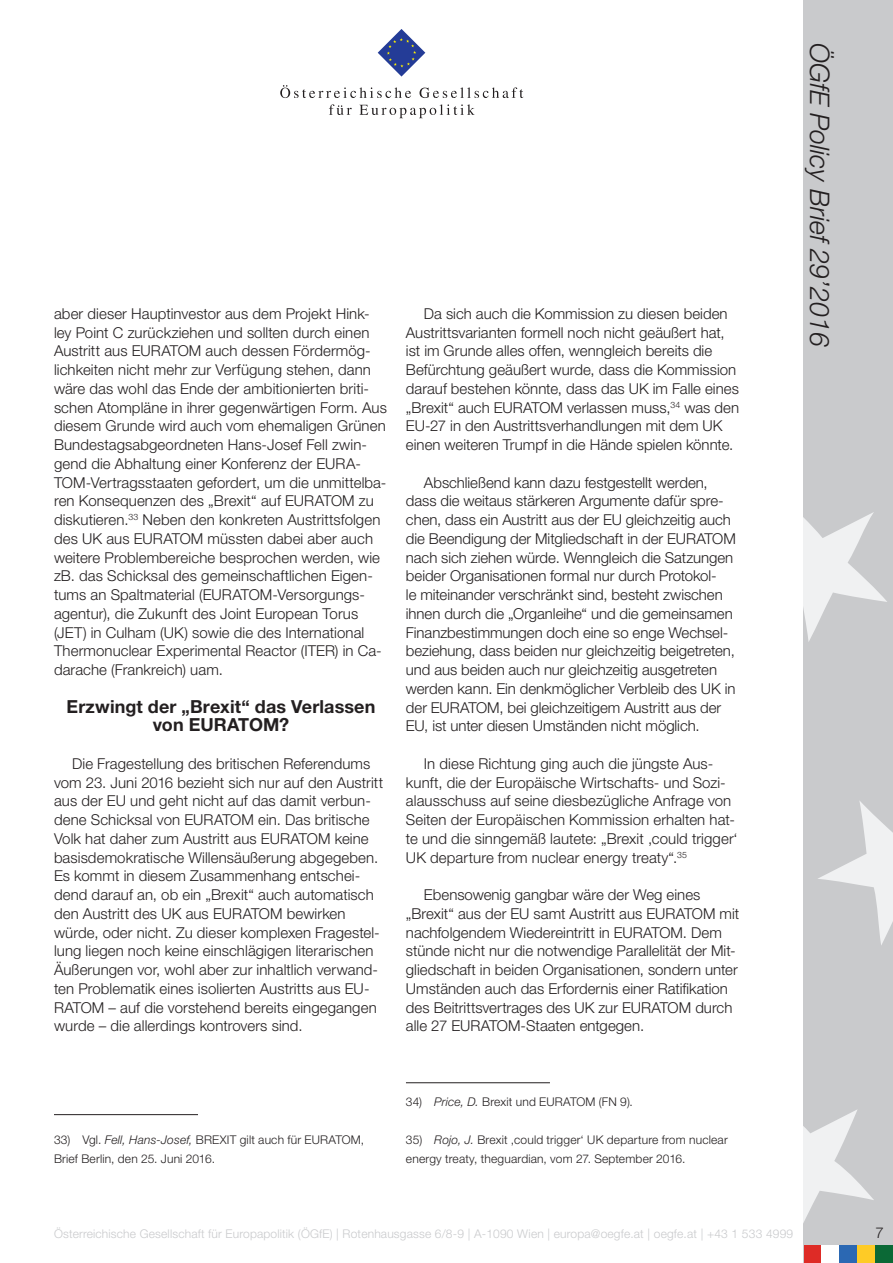
<style>
.page{position:relative;width:893px;height:1263px;background:#fff}
.page>*{position:absolute;margin:0;border:0;box-sizing:border-box;transform-origin:0 0}
.t1{font:italic 300 27px "Helvetica Neue LT Std";color:#231f20}
.Zwischenüberschrift{font:700 18px/18.8px "Helvetica Neue LT Std";letter-spacing:.005em;color:#231f20;text-align:center}
.Standard_Paragraph{font:300 15px/18.8px "Helvetica Neue LT Std";letter-spacing:.005em;color:#231f20}
.Footnotes{font:300 12px/18.8px "Helvetica Neue LT Std";letter-spacing:.015em;color:#231f20}
.t2{font:300 12px "Helvetica Neue LT Std";letter-spacing:.015em;color:#c9cacc}
.s1{font-style:italic}
</style>
<div class="page">
<div style="left:804px;top:0;width:89px;height:1263px;background:#c9cacc"></div>
<svg style="left:804px;top:512px;width:83px;height:130px"></svg>
<svg style="left:818px;top:801px;width:75px;height:144px"></svg>
<svg style="left:804px;top:1110px;width:70px;height:111px"></svg>
<svg style="left:378px;top:29px;width:47px;height:48px"></svg>
<svg style="left:280px;top:85px;width:131px;height:13px"></svg>
<svg style="left:420px;top:87px;width:103px;height:11px"></svg>
<svg style="left:329px;top:104px;width:23px;height:11px"></svg>
<svg style="left:359px;top:104px;width:116px;height:14px"></svg>
<div style="left:857px;top:1245px;width:18px;height:18px;background:#fecb26"></div>
<div style="left:839px;top:1245px;width:18px;height:18px;background:#2b68b3"></div>
<div style="left:804px;top:1245px;width:17px;height:18px;background:#de2b26"></div>
<div style="left:875px;top:1245px;width:18px;height:18px;background:#0b6936"></div>
<div style="left:821px;top:1245px;width:18px;height:18px;background:#fff"></div>
<hr style="left:54px;top:1114px;width:144px;height:1px;background:#231f20">
<hr style="left:406px;top:1082px;width:144px;height:1px;background:#231f20">
<p class="Standard_Paragraph" style="left:54px;top:304px;width:334px">aber dieser Hauptinvestor aus dem Projekt Hink&shy;ley Point C zurückziehen und sollten durch einen Austritt aus EURATOM auch dessen Fördermög&shy;lichkeiten nicht mehr zur Verfügung stehen, dann wäre das wohl das Ende der ambitionierten briti&shy;schen Atompläne in ihrer gegenwärtigen Form. Aus diesem Grunde wird auch vom ehemaligen Grünen Bundestagsabgeordneten Hans-Josef Fell zwin&shy;gend die Abhaltung einer Konferenz der EURA-TOM-Vertragsstaaten gefordert, um die unmittelba&shy;ren Konsequenzen des „Brexit“ auf EURATOM zu diskutieren.<sup>33</sup> Neben den konkreten Austrittsfolgen des UK aus EURATOM müssten dabei aber auch weitere Problembereiche besprochen werden, wie zB. das Schicksal des gemeinschaftlichen Eigen&shy;tums an Spaltmaterial (EURATOM-Versorgungs&shy;agentur), die Zukunft des Joint European Torus (JET) in Culham (UK) sowie die des International Thermonuclear Experimental Reactor (ITER) in Ca&shy;darache (Frankreich) uam.</p>
<p class="Zwischenüberschrift" style="left:67px;top:696px;width:310px">Erzwingt der „Brexit“ das Verlassen von EURATOM?</p>
<p class="Standard_Paragraph" style="left:54px;top:754px;width:331px;text-indent:18px">Die Fragestellung des britischen Referendums vom 23. Juni 2016 bezieht sich nur auf den Austritt aus der EU und geht nicht auf das damit verbun&shy;dene Schicksal von EURATOM ein. Das britische Volk hat daher zum Austritt aus EURATOM keine basisdemokratische Willensäußerung abgegeben.<br>Es kommt in diesem Zusammenhang entschei&shy;dend darauf an, ob ein „Brexit“ auch automatisch den Austritt des UK aus EURATOM bewirken würde, oder nicht. Zu dieser komplexen Fragestel&shy;lung liegen noch keine einschlägigen literarischen Äußerungen vor, wohl aber zur inhaltlich verwand&shy;ten Problematik eines isolierten Austritts aus EU-RATOM – auf die vorstehend bereits eingegangen wurde – die allerdings kontrovers sind.</p>
<p class="Standard_Paragraph" style="left:406px;top:304px;width:335px;text-indent:18px">Da sich auch die Kommission zu diesen beiden Austrittsvarianten formell noch nicht geäußert hat, ist im Grunde alles offen, wenngleich bereits die Befürchtung geäußert wurde, dass die Kommission darauf bestehen könnte, dass das UK im Falle eines „Brexit“ auch EURATOM verlassen muss,<sup>34</sup> was den EU-27 in den Austrittsverhandlungen mit dem UK einen weiteren Trumpf in die Hände spielen könnte.</p>
<p class="Standard_Paragraph" style="left:406px;top:472px;width:331px;text-indent:18px">Abschließend kann dazu festgestellt werden, dass die weitaus stärkeren Argumente dafür spre&shy;chen, dass ein Austritt aus der EU gleichzeitig auch die Beendigung der Mitgliedschaft in der EURATOM nach sich ziehen würde. Wenngleich die Satzungen beider Organisationen formal nur durch Protokol-<br>le miteinander verschränkt sind, besteht zwischen ihnen durch die „Organleihe“ und die gemeinsamen Finanzbestimmungen doch eine so enge Wechsel&shy;beziehung, dass beiden nur gleichzeitig beigetreten, und aus beiden auch nur gleichzeitig ausgetreten werden kann. Ein denkmöglicher Verbleib des UK in der EURATOM, bei gleichzeitigem Austritt aus der EU, ist unter diesen Umständen nicht möglich.</p>
<p class="Standard_Paragraph" style="left:406px;top:754px;width:333px;text-indent:18px">In diese Richtung ging auch die jüngste Aus&shy;kunft, die der Europäische Wirtschafts- und Sozi&shy;alausschuss auf seine diesbezügliche Anfrage von Seiten der Europäischen Kommission erhalten hat&shy;te und die sinngemäß lautete: „Brexit ‚could trigger‘ UK departure from nuclear energy treaty“.<sup>35</sup></p>
<p class="Standard_Paragraph" style="left:406px;top:885px;width:335px;text-indent:18px">Ebensowenig gangbar wäre der Weg eines „Brexit“ aus der EU samt Austritt aus EURATOM mit nachfolgendem Wiedereintritt in EURATOM. Dem stünde nicht nur die notwendige Parallelität der Mit&shy;gliedschaft in beiden Organisationen, sondern unter Umständen auch das Erfordernis einer Ratifikation des Beitrittsvertrages des UK zur EURATOM durch alle 27 EURATOM-Staaten entgegen.</p>
<p class="Footnotes" style="left:54px;top:1130px;width:312px">33) Vgl. <span class="s1">Fell, Hans-Josef,</span> BREXIT gilt auch für EURATOM,<br>Brief Berlin, den 25. Juni 2016.</p>
<p class="Footnotes" style="left:406px;top:1092px;width:228px">34) <span class="s1">Price, D.</span> Brexit und EURATOM (FN 9).</p>
<p class="Footnotes" style="left:406px;top:1130px;width:323px">35) <span class="s1">Rojo, J.</span> Brexit ‚could trigger‘ UK departure from nuclear energy treaty, theguardian, vom 27. September 2016.</p>
<h1 class="t1" style="left:836px;top:43px;width:305px;rotate:90deg">ÖGfE Policy Brief 29’2016</h1>
<p class="t2" style="left:54px;top:1226px;width:741px">Österreichische Gesellschaft für Europapolitik (ÖGfE) | Rotenhausgasse 6/8-9 | A-1090 Wien | europa@oegfe.at | oegfe.at | +43 1 533 4999</p>
<p class="Standard_Paragraph" style="left:875px;top:1222px;width:10px">7</p>
</div>
